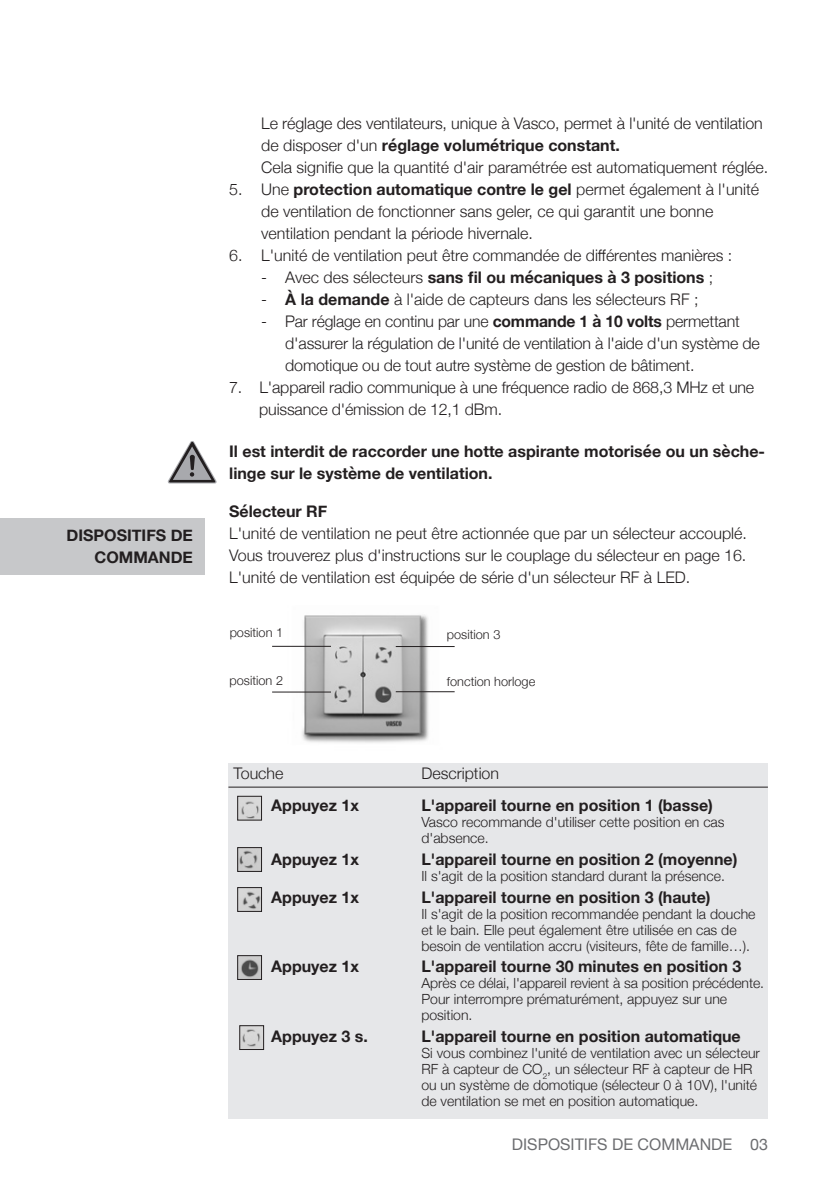
<style>
.page{position:relative;width:840px;height:1191px;background:#fff}
.page>*{position:absolute;margin:0;border:0;box-sizing:border-box;transform-origin:0 0}
.t1{font:300 16px/22px "Helvetica Neue";color:#231f20}
.t2{font:700 16px/22px "Helvetica Neue";color:#231f20}
.t3{font:16px "Helvetica Neue";color:#6c6d70}
.t4{font:300 14px/16px "Helvetica Neue";color:#231f20}
.t5{font:300 12.8px "Helvetica Neue";color:#231f20}
.s1{font-weight:700}
.s2{font-weight:300}
</style>
<div class="page">
<div style="left:0;top:518px;width:204px;height:57px;background:#c7c8ca"></div>
<svg style="left:168px;top:441px;width:48px;height:42px"></svg>
<div style="left:228px;top:763px;width:539px;height:356px;background:#e6e7e9"></div>
<hr style="left:228px;top:786px;width:539px;height:1px;background:#231f20">
<img style="left:239px;top:798px;width:21px;height:20px">
<div style="left:237px;top:796px;width:25px;height:24px;border:1px solid #231f20"></div>
<img style="left:239px;top:849px;width:21px;height:20px">
<div style="left:237px;top:847px;width:25px;height:24px;border:1px solid #231f20"></div>
<img style="left:239px;top:889px;width:21px;height:20px">
<div style="left:237px;top:887px;width:25px;height:24px;border:1px solid #231f20"></div>
<img style="left:239px;top:957px;width:21px;height:20px">
<div style="left:237px;top:955px;width:25px;height:24px;border:1px solid #231f20"></div>
<img style="left:241px;top:1027px;width:21px;height:20px">
<div style="left:239px;top:1025px;width:25px;height:24px;border:1px solid #231f20"></div>
<img style="left:281px;top:615px;width:169px;height:128px">
<hr style="left:272px;top:646px;width:59px;height:1px;background:#231f20">
<hr style="left:272px;top:691px;width:59px;height:1px;background:#231f20">
<hr style="left:395px;top:646px;width:59px;height:1px;background:#231f20">
<hr style="left:395px;top:691px;width:59px;height:1px;background:#231f20">
<p class="t2" style="left:67px;top:525px;width:128px">DISPOSITIFS DE</p>
<p class="t2" style="left:94px;top:547px;width:100px">COMMANDE</p>
<p class="t1" style="left:261px;top:111px;width:503px">Le réglage des ventilateurs, unique à Vasco, permet à l'unité de ventilation de disposer d'un <span class="s1">réglage volumétrique constant.</span></p>
<p class="t1" style="left:261px;top:155px;width:508px">Cela signifie que la quantité d'air paramétrée est automatiquement réglée.</p>
<p class="t1" style="left:261px;top:177px;width:499px;text-indent:-32px">5. Une <span class="s1">protection automatique contre le gel</span> permet également à l'unité de ventilation de fonctionner sans geler, ce qui garantit une bonne ventilation pendant la période hivernale.</p>
<p class="t1" style="left:229px;top:243px;width:504px">6. L'unité de ventilation peut être commandée de différentes manières :</p>
<p class="t2" style="left:261px;top:267px;width:453px"><span class="s2">- Avec des sélecteurs</span> sans fil ou mécaniques à 3 positions <span class="s2">;</span></p>
<p class="t1" style="left:261px;top:287px;width:438px">- <span class="s1">À la demande</span> à l'aide de capteurs dans les sélecteurs RF ;</p>
<p class="t1" style="left:285px;top:309px;width:476px;text-indent:-24px">- Par réglage en continu par une <span class="s1">commande 1 à 10 volts</span> permettant d'assurer la régulation de l'unité de ventilation à l'aide d'un système de domotique ou de tout autre système de gestion de bâtiment.</p>
<p class="t1" style="left:229px;top:375px;width:526px">7. L'appareil radio communique à une fréquence radio de 868,3 MHz et une</p>
<p class="t1" style="left:259px;top:397px;width:244px">puissance d'émission de 12,1 dBm.</p>
<p class="t2" style="left:229px;top:441px;width:537px">Il est interdit de raccorder une hotte aspirante motorisée ou un sèche&shy;linge sur le système de ventilation.</p>
<p class="t2" style="left:229px;top:501px;width:100px">Sélecteur RF</p>
<p class="t1" style="left:229px;top:521px;width:519px;text-align:justify">L'unité de ventilation ne peut être actionnée que par un sélecteur accouplé.<br>Vous trouverez plus d'instructions sur le couplage du sélecteur en page 16.<br>L'unité de ventilation est équipée de série d'un sélecteur RF à LED.</p>
<p class="t5" style="left:229px;top:622px;width:55px">position 1</p>
<p class="t5" style="left:229px;top:670px;width:55px">position 2</p>
<p class="t5" style="left:446px;top:624px;width:55px">position 3</p>
<p class="t5" style="left:446px;top:671px;width:90px">fonction horloge</p>
<p class="t1" style="left:233px;top:761px;width:51px">Touche</p>
<p class="t1" style="left:421px;top:761px;width:79px">Description</p>
<p class="t2" style="left:271px;top:795px;width:89px">Appuyez 1x</p>
<p class="t2" style="left:421px;top:795px;width:293px">L'appareil tourne en position 1 (basse)</p>
<p class="t4" style="left:421px;top:813px;width:304px">Vasco recommande d'utiliser cette position en cas d'absence.</p>
<p class="t2" style="left:271px;top:848px;width:89px">Appuyez 1x</p>
<p class="t2" style="left:421px;top:848px;width:317px">L'appareil tourne en position 2 (moyenne)</p>
<p class="t4" style="left:421px;top:867px;width:305px">Il s'agit de la position standard durant la présence.</p>
<p class="t2" style="left:271px;top:886px;width:89px">Appuyez 1x</p>
<p class="t2" style="left:421px;top:886px;width:290px">L'appareil tourne en position 3 (haute)</p>
<p class="t4" style="left:421px;top:904px;width:335px">Il s'agit de la position recommandée pendant la douche et le bain. Elle peut également être utilisée en cas de besoin de ventilation accru (visiteurs, fête de famille…).</p>
<p class="t2" style="left:271px;top:956px;width:89px">Appuyez 1x</p>
<p class="t2" style="left:421px;top:956px;width:321px">L'appareil tourne 30 minutes en position 3</p>
<p class="t4" style="left:421px;top:974px;width:344px">Après ce délai, l'appareil revient à sa position précédente.<br>Pour interrompre prématurément, appuyez sur une position.</p>
<p class="t2" style="left:271px;top:1025px;width:98px">Appuyez 3 s.</p>
<p class="t2" style="left:421px;top:1025px;width:321px">L'appareil tourne en position automatique</p>
<p class="t4" style="left:421px;top:1044px;width:340px">Si vous combinez l'unité de ventilation avec un sélecteur RF à capteur de CO<sub>2</sub>, un sélecteur RF à capteur de HR ou un système de domotique (sélecteur 0 à 10V), l'unité de ventilation se met en position automatique.</p>
<p class="t3" style="left:511px;top:1132px;width:257px">DISPOSITIFS DE COMMANDE 03</p>
</div>
